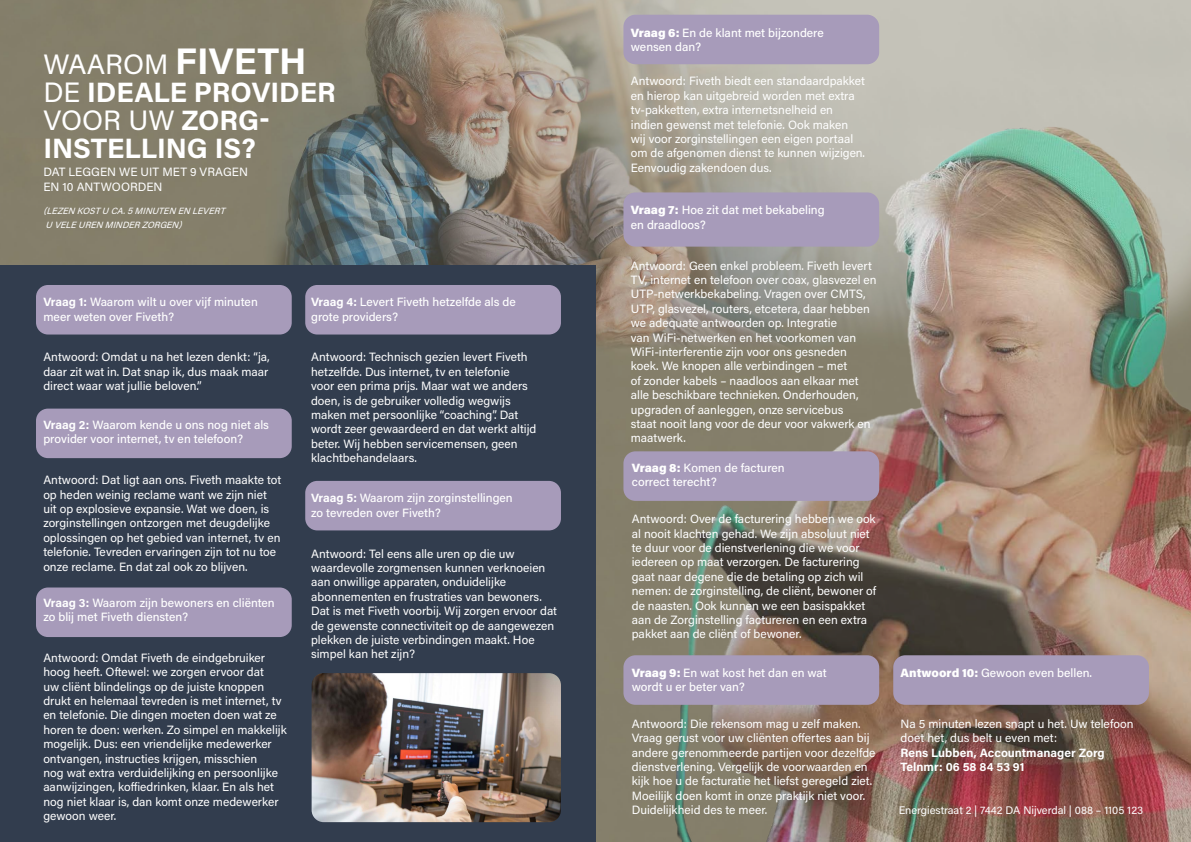
<style>
.page{position:relative;width:1191px;height:842px;background:#fff}
.page>*{position:absolute;margin:0;border:0;box-sizing:border-box;transform-origin:0 0}
.t1{font:700 28px/28px "Acumin Pro";color:#fff}
.t2{font:12px/14.4px "Acumin Pro";color:#fff}
.t3{font:500 12px/14.4px "Acumin Pro";color:#fff}
.t4{font:700 12px/14.4px "Acumin Pro";color:#fff}
.t5{font:11px "Acumin Pro";color:#fff}
.t6{font:italic 9px/14.4px "Acumin Pro";color:#fff}
.s1{font-weight:400}
.s2{font-size:37px}
.s3{font-weight:700}
.s4{font-weight:900}
</style>
<div class="page">
<img style="left:0;top:0;width:1191px;height:842px">
<img style="left:632px;top:126px;width:559px;height:716px">
<div style="left:0;top:266px;width:595px;height:576px;background:#323d4e"></div>
<div style="left:893px;top:655px;width:256px;height:50px;background:#a79bba;border-radius:12px"></div>
<div style="left:623px;top:655px;width:256px;height:50px;background:#a79bba;border-radius:12px"></div>
<div style="left:623px;top:192px;width:256px;height:55px;background:#a79bba;border-radius:12px"></div>
<div style="left:623px;top:451px;width:256px;height:50px;background:#a79bba;border-radius:12px"></div>
<div style="left:623px;top:15px;width:256px;height:49px;background:#a79bba;border-radius:12px"></div>
<div style="left:305px;top:285px;width:256px;height:49px;background:#a79bba;border-radius:12px"></div>
<div style="left:36px;top:587px;width:256px;height:50px;background:#a79bba;border-radius:12px"></div>
<div style="left:36px;top:285px;width:256px;height:49px;background:#a79bba;border-radius:12px"></div>
<div style="left:36px;top:409px;width:256px;height:49px;background:#a79bba;border-radius:12px"></div>
<div style="left:305px;top:481px;width:256px;height:49px;background:#a79bba;border-radius:12px"></div>
<img style="left:312px;top:673px;width:249px;height:149px">
<h1 class="t1" style="left:43px;top:49px;width:294px"><span class="s1">WAAROM</span> <span class="s2">FIVETH<br></span><span class="s1">DE</span> IDEALE PROVIDER<br><span class="s1">VOOR UW</span> ZORG-<br>INSTELLING IS?</h1>
<p class="t2" style="left:43px;top:164px;width:206px">DAT LEGGEN WE UIT MET 9 VRAGEN<br>EN 10 ANTWOORDEN</p>
<p class="t6" style="left:43px;top:203px;width:186px">(LEZEN KOSTU CA.5MINUTEN EN LEVERT<br>U VELEUREN MINDERZORGEN)</p>
<p class="t3" style="left:43px;top:294px;width:216px"><span class="s3">Vraag 1:</span> Waarom wilt u over vijf minuten meer weten over Fiveth?</p>
<p class="t2" style="left:43px;top:349px;width:228px;text-align:justify">Antwoord: Omdat u na het lezen denkt: “ja, daar zit wat in. Dat snap ik, dus maak maar direct waar wat jullie beloven.”</p>
<p class="t3" style="left:43px;top:417px;width:227px"><span class="s3">Vraag 2:</span> Waarom kende u ons nog niet als provider voor internet, tv en telefoon?</p>
<p class="t2" style="left:43px;top:472px;width:239px">Antwoord: Dat ligt aan ons. Fiveth maakte tot op heden weinig reclame want we zijn niet uit op explosieve expansie. Wat we doen, is zorginstellingen ontzorgen met deugdelijke oplossingen op het gebied van internet, tv en telefonie. Tevreden ervaringen zijn tot nu toe onze reclame. En dat zal ook zo blijven.</p>
<p class="t3" style="left:43px;top:595px;width:233px"><span class="s3">Vraag 3:</span> Waarom zijn bewoners en cliënten zo blij met Fiveth diensten?</p>
<p class="t2" style="left:43px;top:650px;width:245px">Antwoord: Omdat Fiveth de eindgebruiker hoog heeft. Oftewel: we zorgen ervoor dat<br>uw cliënt blindelings op de juiste knoppen drukt en helemaal tevreden is met internet, tv en telefonie. Die dingen moeten doen wat ze horen te doen: werken. Zo simpel en makkelijk mogelijk. Dus: een vriendelijke medewerker ontvangen, instructies krijgen, misschien<br>nog wat extra verduidelijking en persoonlijke aanwijzingen, koffiedrinken, klaar. En als het nog niet klaar is, dan komt onze medewerker gewoon weer.</p>
<p class="t3" style="left:311px;top:294px;width:206px"><span class="s3">Vraag 4:</span> Levert Fiveth hetzelfde als de grote providers?</p>
<p class="t2" style="left:311px;top:349px;width:227px">Antwoord: Technisch gezien levert Fiveth hetzelfde. Dus internet, tv en telefonie<br>voor een prima prijs. Maar wat we anders doen, is de gebruiker volledig wegwijs maken met persoonlijke “coaching”. Dat wordt zeer gewaardeerd en dat werkt altijd beter. Wij hebben servicemensen, geen klachtbehandelaars.</p>
<p class="t3" style="left:311px;top:490px;width:203px"><span class="s3">Vraag 5:</span> Waarom zijn zorginstellingen zo tevreden over Fiveth?</p>
<p class="t2" style="left:311px;top:546px;width:247px">Antwoord: Tel eens alle uren op die uw waardevolle zorgmensen kunnen verknoeien aan onwillige apparaten, onduidelijke abonnementen en frustraties van bewoners.<br>Dat is met Fiveth voorbij. Wij zorgen ervoor dat de gewenste connectiviteit op de aangewezen plekken de juiste verbindingen maakt. Hoe simpel kan het zijn?</p>
<p class="t3" style="left:631px;top:25px;width:194px"><span class="s4">Vraag 6:</span> En de klant met bijzondere wensen dan?</p>
<p class="t2" style="left:631px;top:74px;width:236px">Antwoord: Fiveth biedt een standaardpakket en hierop kan uitgebreid worden met extra tv-pakketten, extra internetsnelheid en indien gewenst met telefonie. Ook maken wij voor zorginstellingen een eigen portaal om de afgenomen dienst te kunnen wijzigen.<br>Eenvoudig zakendoen dus.</p>
<p class="t3" style="left:631px;top:202px;width:195px"><span class="s4">Vraag 7:</span> Hoe zit dat met bekabeling en draadloos?</p>
<p class="t2" style="left:631px;top:258px;width:247px">Antwoord: Geen enkel probleem. Fiveth levert TV, internet en telefoon over coax, glasvezel en UTP-netwerkbekabeling. Vragen over CMTS, UTP, glasvezel, routers, etcetera, daar hebben we adequate antwoorden op. Integratie<br>van WiFi-netwerken en het voorkomen van WiFi-interferentie zijn voor ons gesneden koek. We knopen alle verbindingen – met<br>of zonder kabels – naadloos aan elkaar met alle beschikbare technieken. Onderhouden, upgraden of aanleggen, onze servicebus<br>staat nooit lang voor de deur voor vakwerk en maatwerk.</p>
<p class="t3" style="left:632px;top:460px;width:154px"><span class="s4">Vraag 8:</span> Komen de facturen correct terecht?</p>
<p class="t2" style="left:632px;top:511px;width:246px">Antwoord: Over de facturering hebben we ook al nooit klachten gehad. We zijn absoluut niet te duur voor de dienstverlening die we voor iedereen op maat verzorgen. De facturering gaat naar degene die de betaling op zich wil nemen: de zorginstelling, de cliënt, bewoner of de naasten. Ook kunnen we een basispakket aan de Zorginstelling factureren en een extra pakket aan de cliënt of bewoner.</p>
<p class="t3" style="left:632px;top:665px;width:196px"><span class="s4">Vraag 9:</span> En wat kost het dan en wat wordt u er beter van?</p>
<p class="t2" style="left:632px;top:716px;width:245px">Antwoord: Die rekensom mag u zelf maken.<br>Vraag gerust voor uw cliënten offertes aan bij andere gerenommeerde partijen voor dezelfde dienstverlening. Vergelijk de voorwaarden en kijk hoe u de facturatie het liefst geregeld ziet.<br>Moeilijk doen komt in onze praktijk niet voor.<br>Duidelijkheid des te meer.</p>
<p class="t3" style="left:900px;top:665px;width:193px"><span class="s4">Antwoord 10:</span> Gewoon even bellen.</p>
<p class="t2" style="left:900px;top:716px;width:234px">Na 5 minuten lezen snapt u het. Uw telefoon doet het, dus belt u even met:</p>
<p class="t4" style="left:900px;top:745px;width:206px">Rens Lubben, Accountmanager Zorg<br>Telnmr: 06 58 84 53 91</p>
<p class="t5" style="left:898px;top:803px;width:246px">Energiestraat 2 | 7442 DA Nijverdal | 088 – 1105 123</p>
</div>
